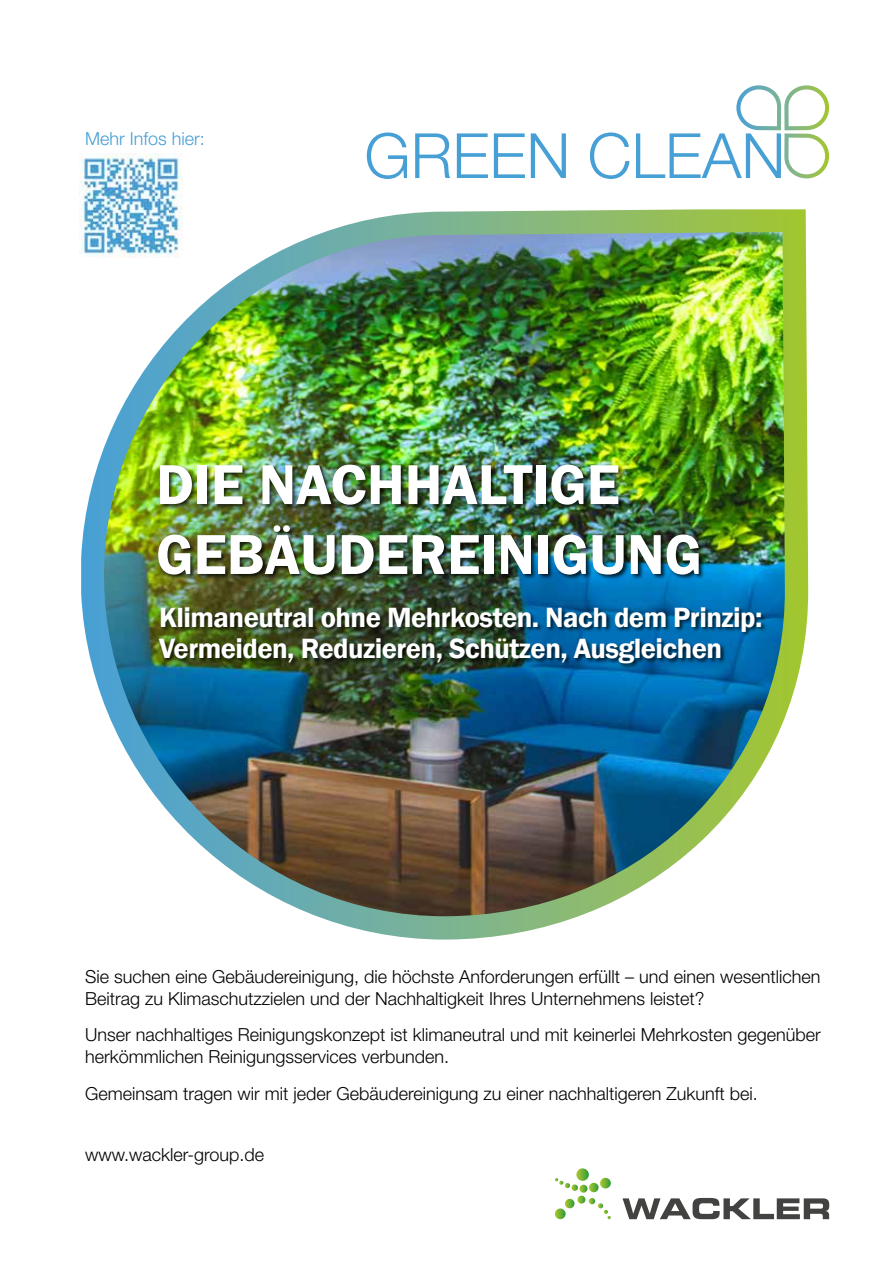
<style>
.page{position:relative;width:893px;height:1263px;background:#fff}
.page>*{position:absolute;margin:0;border:0;box-sizing:border-box;transform-origin:0 0}
.t1{font:600 58.2px/69.9px "Franklin Gothic";color:#fff}
.t2{font:600 28.65px/31px "Franklin Gothic";letter-spacing:-.02em;color:#fff}
.t3{font:300 18px/21.6px "Helvetica Neue LT Std";color:#000}
.t4{font:300 18px "Helvetica Neue LT Std";color:#469fd5}
</style>
<div class="page">
<img style="left:81px;top:209px;width:728px;height:730px">
<div style="left:157px;top:464px;width:548px;height:116px;background:#000;opacity:.75"></div>
<div style="left:158px;top:606px;width:609px;height:63px;background:#000;opacity:.75"></div>
<svg style="left:367px;top:132px;width:40px;height:47px"></svg>
<svg style="left:415px;top:133px;width:35px;height:45px"></svg>
<svg style="left:457px;top:133px;width:31px;height:45px"></svg>
<svg style="left:494px;top:133px;width:31px;height:45px"></svg>
<svg style="left:531px;top:133px;width:35px;height:45px"></svg>
<svg style="left:590px;top:132px;width:39px;height:47px"></svg>
<svg style="left:636px;top:85px;width:193px;height:93px"></svg>
<svg style="left:555px;top:1168px;width:56px;height:51px"></svg>
<svg style="left:622px;top:1198px;width:207px;height:21px"></svg>
<img style="left:80px;top:154px;width:103px;height:103px">
<p class="t4" style="left:85px;top:128px;width:121px">Mehr Infos hier:</p>
<h1 class="t1" style="left:156px;top:450px;width:547px">DIE NACHHALTIGE<br>GEBÄUDEREINIGUNG</h1>
<h2 class="t2" style="left:159px;top:602px;width:605px">Klimaneutral ohne Mehrkosten. Nach dem Prinzip:<br>Vermeiden, Reduzieren, Schützen, Ausgleichen</h2>
<p class="t3" style="left:85px;top:965px;width:737px">Sie suchen eine Gebäudereinigung, die höchste Anforderungen erfüllt – und einen wesentlichen<br>Beitrag zu Klimaschutzzielen und der Nachhaltigkeit Ihres Unternehmens leistet?</p>
<p class="t3" style="left:85px;top:1024px;width:737px">Unser nachhaltiges Reinigungskonzept ist klimaneutral und mit keinerlei Mehrkosten gegenüber herkömmlichen Reinigungsservices verbunden.</p>
<p class="t3" style="left:85px;top:1082px;width:674px">Gemeinsam tragen wir mit jeder Gebäudereinigung zu einer nachhaltigeren Zukunft bei.</p>
<p class="t3" style="left:85px;top:1143px;width:181px">www.wackler-group.de</p>
</div>
